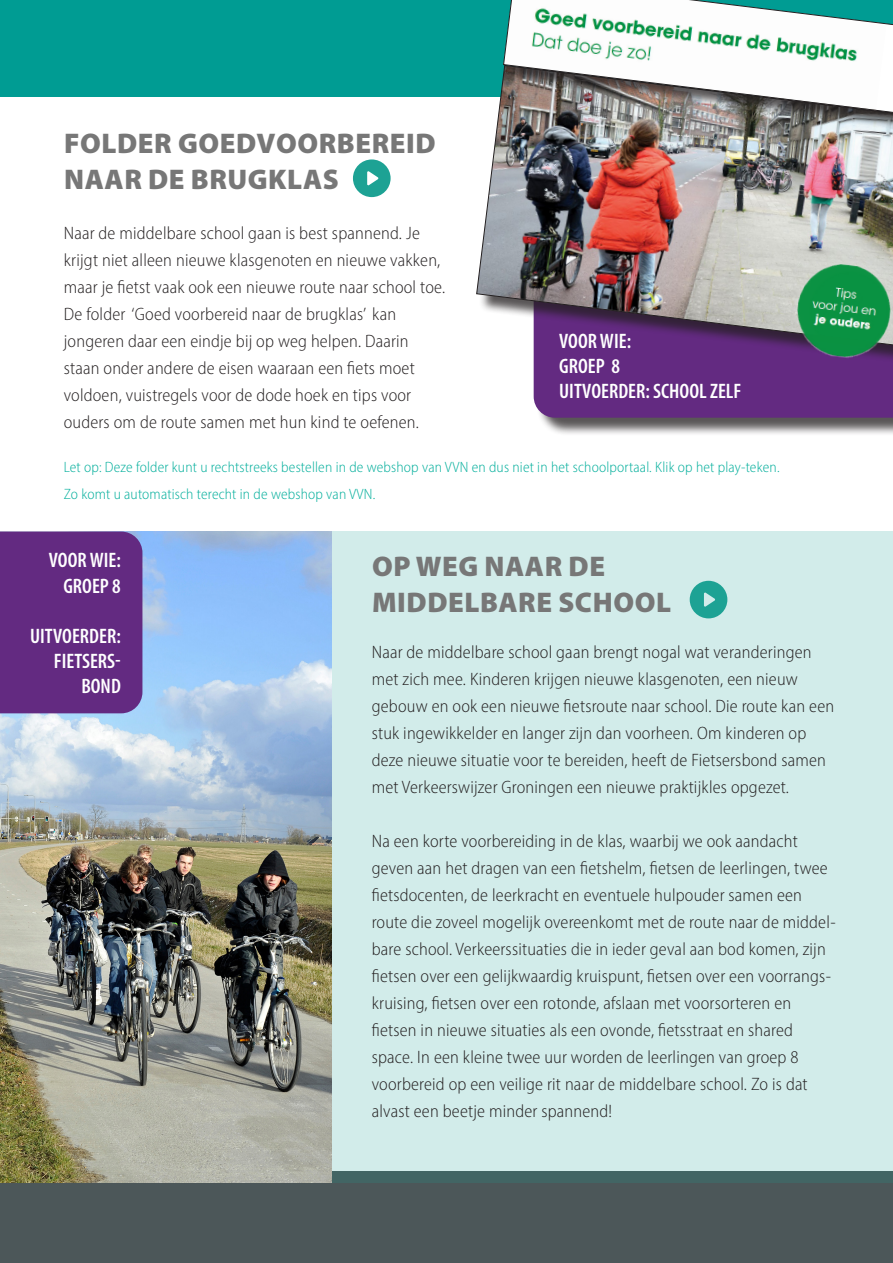
<style>
.page{position:relative;width:893px;height:1263px;background:#fff}
.page>*{position:absolute;margin:0;border:0;box-sizing:border-box;transform-origin:0 0}
.kop2_links{font:900 28.5px/36px "Myriad Pro";letter-spacing:.02em;color:#777}
.kop2_rechts{font:900 28.5px/36px "Myriad Pro";letter-spacing:.02em;color:#777}
.tekst_blokjes_groepe{font:21px/25.2px "Myriad Variable Concept";color:#fff;text-align:right}
.BROODTEKST{font:18px/27px "Myriad Variable Concept";letter-spacing:.01em;color:#231f20}
.BROODTEKST-2{font:15px "Myriad Variable Concept";letter-spacing:.01em;color:#00ae9b}
</style>
<div class="page">
<div style="left:0;top:0;width:893px;height:97px;background:#009c93"></div>
<div style="left:0;top:1171px;width:893px;height:92px;background:#4c5759"></div>
<div style="left:536px;top:267px;width:357px;height:169px;background:#231f20;opacity:.75"></div>
<div style="left:534px;top:368px;width:359px;height:50px;background:#632a81"></div>
<div style="left:479px;top:68px;width:414px;height:300px;background:#231f20;opacity:.75"></div>
<img style="left:476px;top:68px;width:417px;height:282px">
<img style="left:770px;top:224px;width:123px;height:144px">
<div style="left:506px;top:0;width:387px;height:138px;background:#231f20;opacity:.75"></div>
<img style="left:503px;top:0;width:390px;height:121px">
<svg style="left:353px;top:159px;width:38px;height:38px"></svg>
<div style="left:0;top:531px;width:893px;height:652px;background:#d2ecea"></div>
<svg style="left:690px;top:581px;width:37px;height:37px"></svg>
<img style="left:0;top:531px;width:332px;height:652px">
<div style="left:0;top:531px;width:142px;height:182px;background:#632a81"></div>
<p class="kop2_links" style="left:64px;top:124px;width:373px">FOLDER GOEDVOORBEREID<br>NAAR DE BRUGKLAS</p>
<p class="BROODTEKST" style="left:64px;top:219px;width:383px">Naar de middelbare school gaan is best spannend. Je krijgt niet alleen nieuwe klasgenoten en nieuwe vakken, maar je fietst vaak ook een nieuwe route naar school toe.<br>De folder ‘Goed voorbereid naar de brugklas’ kan</p>
<p class="BROODTEKST" style="left:64px;top:327px;width:352px">jongeren daar een eindje bij op weg helpen. Daarin staan onder andere de eisen waaraan een fiets moet</p>
<p class="BROODTEKST" style="left:64px;top:381px;width:357px">voldoen, vuistregels voor de dode hoek en tips voor ouders om de route samen met hun kind te oefenen.</p>
<p class="BROODTEKST-2" style="left:64px;top:458px;width:717px">Let op: Deze folder kunt u rechtstreeks bestellen in de webshop van VVN en dus niet in het schoolportaal. Klik op het play-teken.</p>
<p class="BROODTEKST-2" style="left:64px;top:485px;width:313px">Zo komt u automatisch terecht in de webshop van VVN.</p>
<p class="tekst_blokjes_groepe" style="left:559px;top:328px;width:74px;text-align:left">VOOR WIE:<br>GROEP 8</p>
<p class="tekst_blokjes_groepe" style="left:559px;top:378px;width:184px">UITVOERDER: SCHOOL ZELF</p>
<p class="tekst_blokjes_groepe" style="left:49px;top:548px;width:74px">VOOR WIE:<br>GROEP 8</p>
<p class="tekst_blokjes_groepe" style="left:30px;top:623px;width:92px">UITVOERDER:<br>FIETSERS-<br>BOND</p>
<p class="kop2_rechts" style="left:372px;top:547px;width:301px">OP WEG NAAR DE<br>MIDDELBARE SCHOOL</p>
<p class="BROODTEKST" style="left:372px;top:639px;width:464px">Naar de middelbare school gaan brengt nogal wat veranderingen met zich mee. Kinderen krijgen nieuwe klasgenoten, een nieuw gebouw en ook een nieuwe fietsroute naar school. Die route kan een stuk ingewikkelder en langer zijn dan voorheen. Om kinderen op deze nieuwe situatie voor te bereiden, heeft de Fietsersbond samen met Verkeerswijzer Groningen een nieuwe praktijkles opgezet.</p>
<p class="BROODTEKST" style="left:372px;top:828px;width:465px">Na een korte voorbereiding in de klas, waarbij we ook aandacht geven aan het dragen van een fietshelm, fietsen de leerlingen, twee fietsdocenten, de leerkracht en eventuele hulpouder samen een route die zoveel mogelijk overeenkomt met de route naar de middel&shy;bare school. Verkeerssituaties die in ieder geval aan bod komen, zijn fietsen over een gelijkwaardig kruispunt, fietsen over een voorrangs&shy;kruising, fietsen over een rotonde, afslaan met voorsorteren en fietsen in nieuwe situaties als een ovonde, fietsstraat en shared space. In een kleine twee uur worden de leerlingen van groep 8 voorbereid op een veilige rit naar de middelbare school. Zo is dat alvast een beetje minder spannend!</p>
</div>
